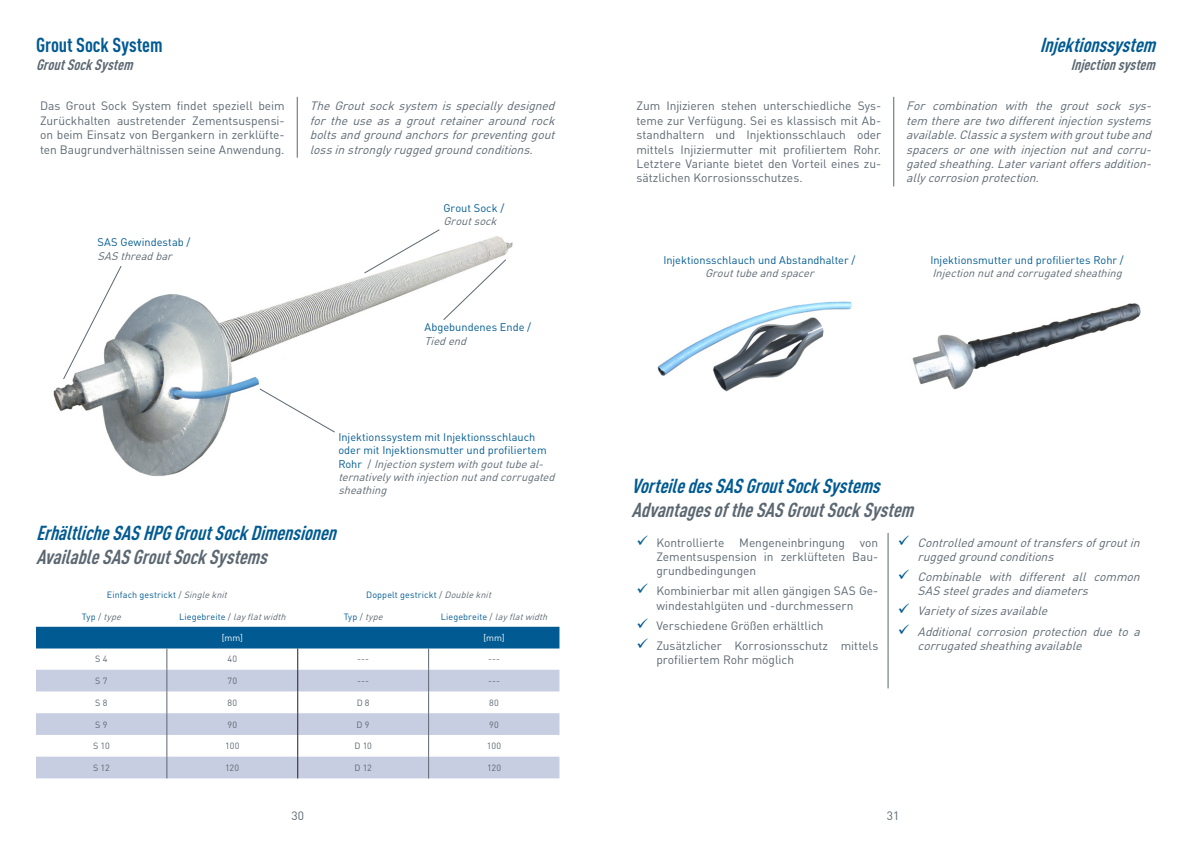
<style>
.page{position:relative;width:1191px;height:842px;background:#fff}
.page>*{position:absolute;margin:0;border:0;box-sizing:border-box;transform-origin:0 0}
.t1{font:italic 700 20px "DIN Cond";color:#015a92}
.t2{font:italic 700 20px "DIN Cond";color:#5b6771}
.t3{font:700 20px "DIN Cond";color:#015a92}
.t4{font:italic 700 15px "DIN Cond";color:#5b6771}
.t5{font:12px/14.4px "DIN";letter-spacing:-.005em;color:#5b6771;text-align:justify}
.t6{font:italic 12px/14.4px "DIN";color:#5b6771}
.t7{font:11px/13.2px "DIN";color:#015a92}
.t8{font:italic 11px "DIN";color:#5b6771}
.t9{font:italic 9px "DIN";color:#5b6771}
.t10{font:9px "DIN";letter-spacing:.025em;color:#5b6771}
.t11{font:9px "DIN";letter-spacing:.01em;color:#015a92}
.t12{font:9px "DIN";color:#fff}
.s1{color:#5b6771}
.s2{font-style:italic;color:#5b6771}
.s3{font-style:normal;color:#015a92}
.s4{font-style:normal}
</style>
<div class="page">
<hr style="left:297px;top:97px;width:1px;height:61px;background:#5b6771">
<hr style="left:893px;top:97px;width:1px;height:89px;background:#5b6771">
<img style="left:53px;top:242px;width:460px;height:234px">
<svg style="left:259px;top:388px;width:76px;height:45px"></svg>
<svg style="left:364px;top:229px;width:142px;height:91px"></svg>
<svg style="left:63px;top:265px;width:59px;height:115px"></svg>
<svg style="left:36px;top:627px;width:523px;height:151px"></svg>
<img style="left:657px;top:301px;width:195px;height:91px">
<img style="left:912px;top:303px;width:229px;height:87px">
<hr style="left:888px;top:533px;width:1px;height:155px;background:#5b6771">
<h1 class="t3" style="left:36px;top:33px;width:128px">Grout Sock System</h1>
<p class="t4" style="left:36px;top:56px;width:103px">GroutSockSystem</p>
<h1 class="t1" style="left:1039px;top:33px;width:123px">Injektionssystem</h1>
<p class="t4" style="left:1070px;top:56px;width:91px">Injectionsystem</p>
<p class="t5" style="left:40px;top:99px;width:246px">Das Grout Sock System findet speziell beim Zurückhalten austretender Zementsuspensi&shy;on beim Einsatz von Bergankern in zerklüfte&shy;ten Baugrundverhältnissen seine Anwendung.</p>
<p class="t6" style="left:310px;top:99px;width:250px;text-align:justify">The Grout sock system is specially designed for the use as a grout retainer around rock boltsandgroundanchorsforpreventinggout lossinstronglyruggedgroundconditions.</p>
<p class="t5" style="left:636px;top:99px;width:246px">Zum Injizieren stehen unterschiedliche Sys&shy;teme zur Verfügung. Sei es klassisch mit Ab&shy;standhaltern und Injektionsschlauch oder mittels Injiziermutter mit profiliertem Rohr.<br>Letztere Variante bietet den Vorteil eines zu&shy;sätzlichen Korrosionsschutzes.</p>
<p class="t6" style="left:906px;top:99px;width:250px;text-align:justify">For combination with the grout sock sys&shy;tem therearetwodifferentinjectionsystems available.Classicasystem withgrouttubeand spacers or one with injection nut and corru&shy;gatedsheathing.Latervariantoffersaddition&shy;allycorrosionprotection.</p>
<p class="t7" style="left:443px;top:201px;width:62px">Grout Sock /</p>
<p class="t8" style="left:443px;top:214px;width:58px">Groutsock</p>
<p class="t7" style="left:97px;top:236px;width:95px">SAS Gewindestab /</p>
<p class="t8" style="left:97px;top:249px;width:80px">SASthreadbar</p>
<p class="t7" style="left:424px;top:321px;width:108px">Abgebundenes Ende /</p>
<p class="t8" style="left:424px;top:334px;width:47px">Tiedend</p>
<p class="t7" style="left:338px;top:431px;width:221px">Injektionssystem mit Injektionsschlauch oder mit Injektionsmutter und profiliertem<br>R o h r <span class="s1">/</span> <span class="s2">Injectionsystem withgouttubeal&shy;ternativelywithinjectionnutandcorrugated sheathing</span></p>
<h1 class="t1" style="left:36px;top:520px;width:308px">ErhältlicheSASHPGGroutSockDimensionen</h1>
<h1 class="t2" style="left:36px;top:544px;width:239px">AvailableSASGroutSockSystems</h1>
<p class="t11" style="left:107px;top:589px;width:125px">Einfach gestrickt <span class="s1">/</span> <span class="s2">Singleknit</span></p>
<p class="t11" style="left:366px;top:589px;width:129px">Doppelt gestrickt <span class="s1">/</span> <span class="s2">Doubleknit</span></p>
<p class="t9" style="left:82px;top:611px;width:43px"><span class="s3">Ty p</span> <span class="s4">/</span> type</p>
<p class="t9" style="left:179px;top:611px;width:111px"><span class="s3">Liegebreite</span> <span class="s4">/</span> layflatwidth</p>
<p class="t9" style="left:344px;top:611px;width:43px"><span class="s3">Ty p</span> <span class="s4">/</span> type</p>
<p class="t9" style="left:441px;top:611px;width:111px"><span class="s3">Liegebreite</span> <span class="s4">/</span> layflatwidth</p>
<p class="t12" style="left:222px;top:633px;width:23px">[mm]</p>
<p class="t12" style="left:483px;top:633px;width:23px">[mm]</p>
<p class="t10" style="left:95px;top:654px;width:14px">S 4</p>
<p class="t10" style="left:227px;top:654px;width:11px">40</p>
<p class="t10" style="left:357px;top:654px;width:13px">---</p>
<p class="t10" style="left:488px;top:654px;width:13px">---</p>
<p class="t10" style="left:95px;top:675px;width:14px">S 7</p>
<p class="t10" style="left:227px;top:675px;width:11px">70</p>
<p class="t10" style="left:357px;top:675px;width:13px">---</p>
<p class="t10" style="left:488px;top:675px;width:13px">---</p>
<p class="t10" style="left:95px;top:697px;width:14px">S 8</p>
<p class="t10" style="left:227px;top:697px;width:11px">80</p>
<p class="t10" style="left:357px;top:697px;width:14px">D 8</p>
<p class="t10" style="left:489px;top:697px;width:11px">80</p>
<p class="t10" style="left:95px;top:719px;width:14px">S 9</p>
<p class="t10" style="left:227px;top:719px;width:11px">90</p>
<p class="t10" style="left:357px;top:719px;width:14px">D 9</p>
<p class="t10" style="left:489px;top:719px;width:11px">90</p>
<p class="t10" style="left:93px;top:741px;width:18px">S 10</p>
<p class="t10" style="left:225px;top:741px;width:16px">100</p>
<p class="t10" style="left:354px;top:741px;width:19px">D 10</p>
<p class="t10" style="left:487px;top:741px;width:16px">100</p>
<p class="t10" style="left:93px;top:762px;width:18px">S 12</p>
<p class="t10" style="left:225px;top:762px;width:16px">120</p>
<p class="t10" style="left:354px;top:762px;width:19px">D 12</p>
<p class="t10" style="left:487px;top:762px;width:16px">120</p>
<p class="t7" style="left:663px;top:253px;width:193px">Injektionsschlauch und Abstandhalter /</p>
<p class="t8" style="left:705px;top:266px;width:114px">Grouttubeandspacer</p>
<p class="t7" style="left:930px;top:253px;width:195px">Injektionsmutter und profiliertes Rohr /</p>
<p class="t8" style="left:932px;top:266px;width:194px">Injectionnutandcorrugatedsheathing</p>
<h1 class="t1" style="left:631px;top:474px;width:256px">VorteiledesSASGroutSockSystems</h1>
<h1 class="t2" style="left:631px;top:498px;width:289px">AdvantagesoftheSASGroutSockSystem</h1>
<p class="t5" style="left:656px;top:535px;width:223px">Kontrollierte Mengeneinbringung von Zementsuspension in zerklüfteten Bau&shy;grundbedingungen</p>
<p class="t5" style="left:656px;top:584px;width:223px">Kombinierbar mit allen gängigen SAS Ge&shy;windestahlgüten und -durchmessern</p>
<p class="t5" style="left:656px;top:615px;width:223px;line-height:20.1px">Verschiedene Größen erhältlich<br>Zusätzlicher Korrosionsschutz mittels</p>
<p class="t5" style="left:656px;top:653px;width:139px">profiliertem Rohr möglich</p>
<p class="t6" style="left:917px;top:535px;width:227px">Controlledamountoftransfersofgroutin ruggedgroundconditions</p>
<p class="t6" style="left:917px;top:569px;width:227px">Combinable with different all common<br>SASsteelgradesanddiameters</p>
<p class="t6" style="left:917px;top:601px;width:227px;line-height:20.1px">Varietyofsizesavailable<br>Additional corrosion protection due to a</p>
<p class="t6" style="left:917px;top:638px;width:169px">corrugatedsheathingavailable</p>
<p class="t5" style="left:291px;top:809px;width:14px">30</p>
<p class="t5" style="left:887px;top:809px;width:14px">31</p>
</div>
